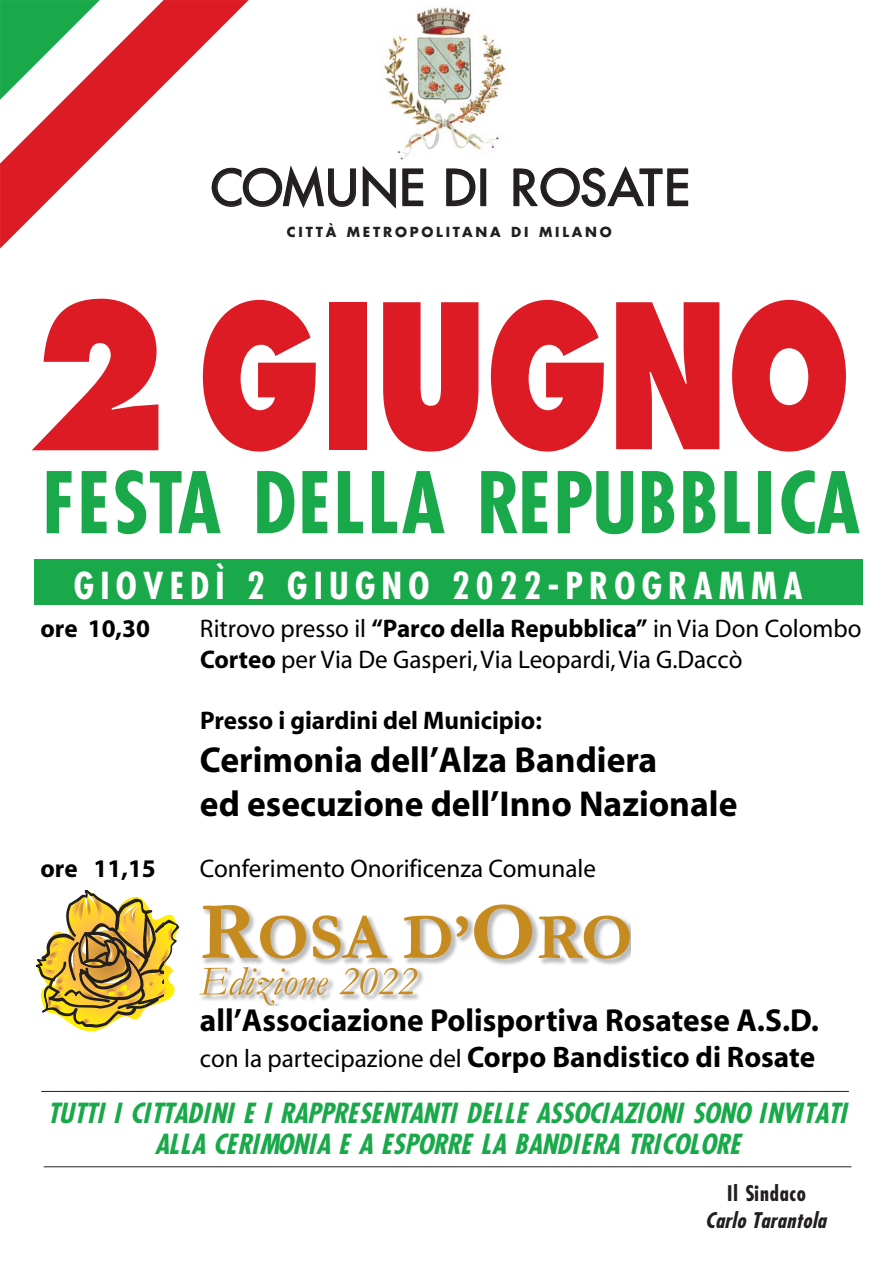
<style>
.page{position:relative;width:893px;height:1263px;background:#fff}
.page>*{position:absolute;margin:0;border:0;box-sizing:border-box;transform-origin:0 0}
.t1{font:800 195px "Futura";color:#dd1b24;scale:.7 1}
.t2{font:700 condensed 82.5px "Futura";letter-spacing:.02em;color:#1aa94a}
.t3{font:48px "Futura";letter-spacing:.04em;color:#231f20}
.t4{font:700 36.15px/43.3px "Myriad";color:#000}
.t5{font:700 condensed 36.15px "Futura";letter-spacing:.17em;color:#fff}
.t6{font:700 31.95px "Myriad";color:#000}
.t7{font:700 29.7px "Myriad";color:#000}
.t8{font:italic 700 condensed 27px/31.5px "Futura";color:#1aa94a;text-align:center}
.t9{font:25.5px/30.6px "Myriad";color:#000}
.t10{font:700 25.5px "Myriad";color:#000}
.t11{font:italic 700 condensed 21px "Futura";color:#231f20}
.t12{font:700 condensed 21px "Futura";letter-spacing:.045em;color:#231f20}
.t13{font:700 13.5px "Futura";letter-spacing:.205em;color:#231f20}
.s1{font-size:197.85px}
.s2{font-weight:700}
.s3{font-weight:400;font-size:25.5px}
</style>
<div class="page">
<div style="left:34px;top:559px;width:828px;height:45px;background:#1aa94a"></div>
<svg style="left:0;top:0;width:249px;height:249px"></svg>
<svg style="left:211px;top:163px;width:213px;height:48px"></svg>
<svg style="left:446px;top:168px;width:30px;height:39px"></svg>
<div style="left:480px;top:169px;width:6px;height:37px;border:1px solid #231f20"></div>
<svg style="left:513px;top:166px;width:176px;height:41px"></svg>
<img style="left:369px;top:5px;width:138px;height:160px">
<hr style="left:41px;top:1091px;width:807px;height:1px;background:#231f20">
<hr style="left:44px;top:1166px;width:807px;height:1px;background:#231f20">
<svg style="left:417px;top:969px;width:7px;height:30px"></svg>
<svg style="left:199px;top:967px;width:218px;height:38px"></svg>
<svg style="left:203px;top:959px;width:425px;height:6px"></svg>
<svg style="left:202px;top:904px;width:428px;height:55px"></svg>
<svg style="left:36px;top:890px;width:143px;height:141px"></svg>
<h3 class="t3" style="left:211px;top:156px;width:480px">COMUNE DI ROSATE</h3>
<p class="t13" style="left:287px;top:222px;width:326px">CITTÀ METROPOLITANA DI MILANO</p>
<h1 class="t1" style="left:27px;top:256px;width:1177px"><span class="s1">2</span> GIUGNO</h1>
<h2 class="t2" style="left:42px;top:450px;width:819px">FESTA DELLA REPUBBLICA</h2>
<h3 class="t5" style="left:74px;top:563px;width:730px">GIOVEDÌ 2 GIUGNO 2022-PROGRAMMA</h3>
<p class="t10" style="left:40px;top:616px;width:111px">ore 10,30</p>
<p class="t9" style="left:200px;top:615px;width:663px">Ritrovo presso il <span class="s2">“Parco della Repubblica”</span> in Via Don Colombo<br><span class="s2">Corteo</span> per Via De Gasperi, Via Leopardi, Via G.Daccò</p>
<p class="t10" style="left:200px;top:707px;width:343px">Presso i giardini del Municipio:</p>
<h3 class="t4" style="left:200px;top:740px;width:539px">Cerimonia dell’Alza Bandiera<br>ed esecuzione dell’Inno Nazionale</h3>
<p class="t10" style="left:40px;top:855px;width:117px">ore 11,15</p>
<p class="t9" style="left:200px;top:854px;width:397px">Conferimento Onorificenza Comunale</p>
<p class="t6" style="left:200px;top:1004px;width:620px">all’Associazione Polisportiva Rosatese A.S.D.</p>
<p class="t7" style="left:200px;top:1042px;width:616px"><span class="s3">con la partecipazione del</span> Corpo Bandistico di Rosate</p>
<p class="t8" style="left:48px;top:1097px;width:807px">TUTTI I CITTADINI E I RAPPRESENTANTI DELLE ASSOCIAZIONI SONO INVITATI<br>ALLA CERIMONIA E A ESPORRE LA BANDIERA TRICOLORE</p>
<p class="t12" style="left:727px;top:1179px;width:80px">Il Sindaco</p>
<p class="t11" style="left:705px;top:1206px;width:128px">CarloTarantola</p>
</div>
